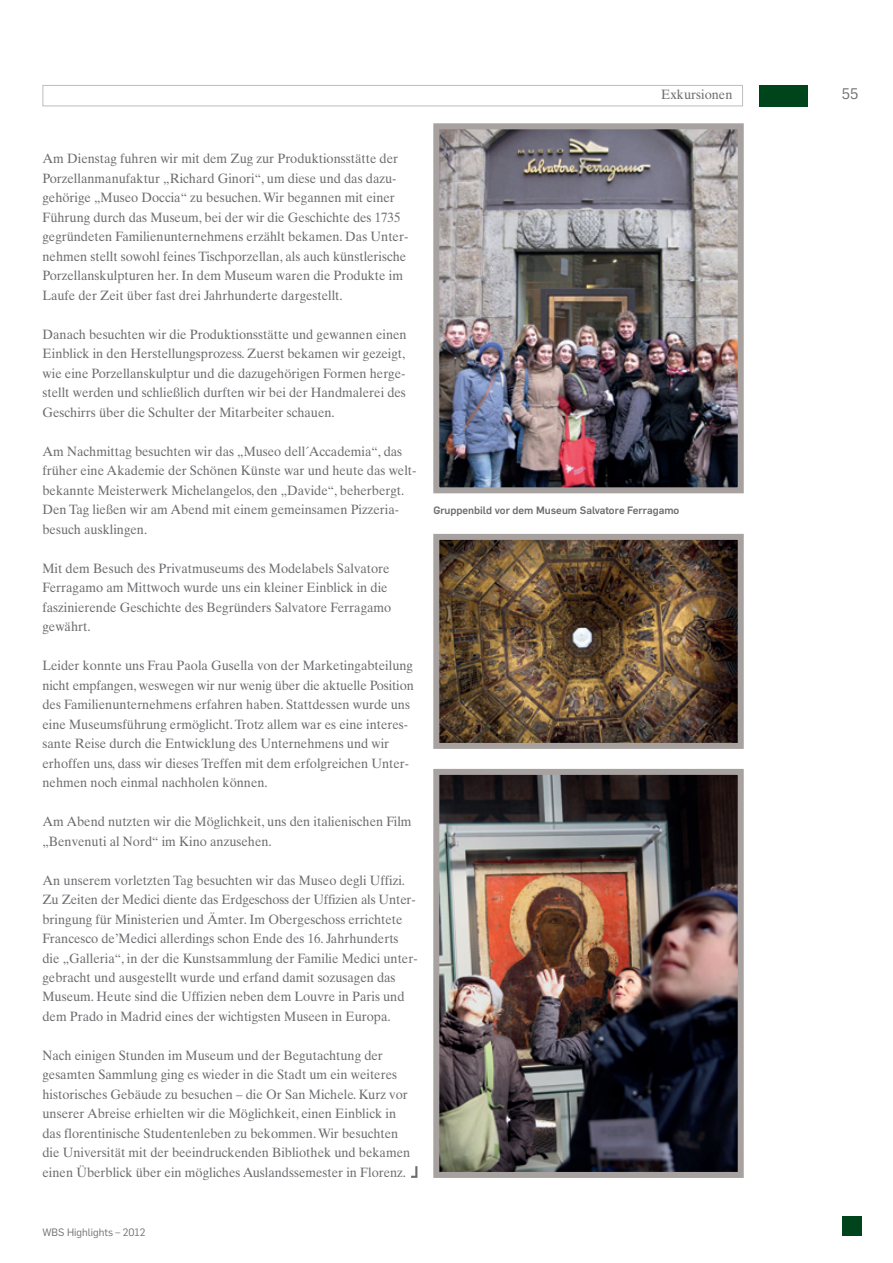
<style>
.page{position:relative;width:893px;height:1263px;background:#fff}
.page>*{position:absolute;margin:0;border:0;box-sizing:border-box;transform-origin:0 0}
.t1{font:15px "Flama";color:#6c6d70}
.t2{font:13.5px/19.5px "Times Ten LT";color:#6c6d70;scale:.95 1}
.t3{font:500 10.5px "Flama";color:#6c6d70}
.t4{font:10.5px "Flama";color:#6c6d70}
</style>
<div class="page">
<div style="left:759px;top:85px;width:49px;height:21px;background:#00441b"></div>
<div style="left:43px;top:85px;width:700px;height:21px;border:1px solid #bcbdc0"></div>
<div style="left:842px;top:1216px;width:19px;height:20px;background:#00441b"></div>
<img style="left:440px;top:776px;width:297px;height:395px">
<div style="left:433px;top:769px;width:311px;height:409px;border:6px solid #a7a1a0"></div>
<img style="left:440px;top:130px;width:297px;height:356px">
<div style="left:433px;top:123px;width:311px;height:370px;border:6px solid #a7a1a0"></div>
<img style="left:440px;top:541px;width:297px;height:201px">
<div style="left:433px;top:534px;width:311px;height:215px;border:6px solid #a7a1a0"></div>
<svg style="left:411px;top:1166px;width:6px;height:12px"></svg>
<p class="t2" style="left:661px;top:86px;width:76px">Exkursionen</p>
<p class="t2" style="left:43px;top:150px;width:386px">Am Dienstag fuhren wir mit dem Zug zur Produktionsstätte der Porzellanmanufaktur „Richard Ginori“, um diese und das dazu - ge hörige „Museo Doccia“ zu besuchen. Wir begannen mit einer Führung durch das Museum, bei der wir die Geschichte des 1735 gegründeten Familienunternehmens erzählt bekamen. Das Unter - nehmen stellt sowohl feines Tischporzellan, als auch künstlerische Porzellanskulpturen her. In dem Museum waren die Produkte im Laufe der Zeit über fast drei Jahrhunderte dargestellt.</p>
<p class="t2" style="left:43px;top:326px;width:385px;text-align:justify">Danach besuchten wir die Produktionsstätte und gewannen einen Einblick in den Herstellungsprozess. Zuerst bekamen wir gezeigt, wie eine Porzellanskulptur und die dazugehörigen Formen herge - stellt werden und schließlich durften wir bei der Handmalerei des Geschirrs über die Schulter der Mitarbeiter schauen.</p>
<p class="t2" style="left:43px;top:442px;width:395px">Am Nachmittag besuchten wir das „Museo dell´Accademia“, das früher eine Akademie der Schönen Künste war und heute das welt - bekannte Meisterwerk Michelangelos, den „Davide“, beherbergt.<br>Den Tag ließen wir am Abend mit einem gemeinsamen Pizzeria - besuch ausklingen.</p>
<p class="t2" style="left:43px;top:559px;width:369px">Mit dem Besuch des Privatmuseums des Modelabels Salvatore Ferragamo am Mittwoch wurde uns ein kleiner Einblick in die faszinierende Geschichte des Begründers Salvatore Ferragamo gewährt.</p>
<p class="t2" style="left:43px;top:657px;width:392px">Leider konnte uns Frau Paola Gusella von der Marketingabteilung nicht empfangen, weswegen wir nur wenig über die aktuelle Posi tion des Familienunternehmens erfahren haben. Stattdessen wurde uns eine Museumsführung ermöglicht. Trotz allem war es eine interes - sante Reise durch die Entwicklung des Unternehmens und wir erhoffen uns, dass wir dieses Treffen mit dem erfolgreichen Unter - nehmen noch einmal nachholen können.</p>
<p class="t2" style="left:43px;top:813px;width:390px">Am Abend nutzten wir die Möglichkeit, uns den italienischen Film „Benvenuti al Nord“ im Kino anzusehen.</p>
<p class="t2" style="left:43px;top:871px;width:396px">An unserem vorletzten Tag besuchten wir das Museo degli Uffizi.<br>Zu Zeiten der Medici diente das Erdgeschoss der Uffizien als Unter - bringung für Ministerien und Ämter. Im Obergeschoss errich tete Francesco de’Medici allerdings schon Ende des 16. Jahrhunderts die „Galleria“, in der die Kunstsammlung der Familie Medici unter - gebracht und ausgestellt wurde und erfand damit sozusagen das Museum. Heute sind die Uffizien neben dem Louvre in Paris und dem Prado in Madrid eines der wichtigsten Museen in Europa.</p>
<p class="t2" style="left:43px;top:1047px;width:389px">Nach einigen Stunden im Museum und der Begutachtung der gesamten Sammlung ging es wieder in die Stadt um ein weiteres historisches Gebäude zu besuchen – die Or San Michele. Kurz vor unserer Abreise erhielten wir die Möglichkeit, einen Einblick in das florentinische Studentenleben zu bekommen. Wir besuchten die Universität mit der beeindruckenden Bibliothek und bekamen einen Überblick über ein mögliches Auslandssemester in Florenz.</p>
<p class="t3" style="left:433px;top:507px;width:247px">Gruppenbild vor dem Museum Salvatore Ferragamo</p>
<p class="t4" style="left:43px;top:1228px;width:104px">WBS Highlights – 2012</p>
<p class="t1" style="left:842px;top:89px;width:18px">55</p>
</div>
